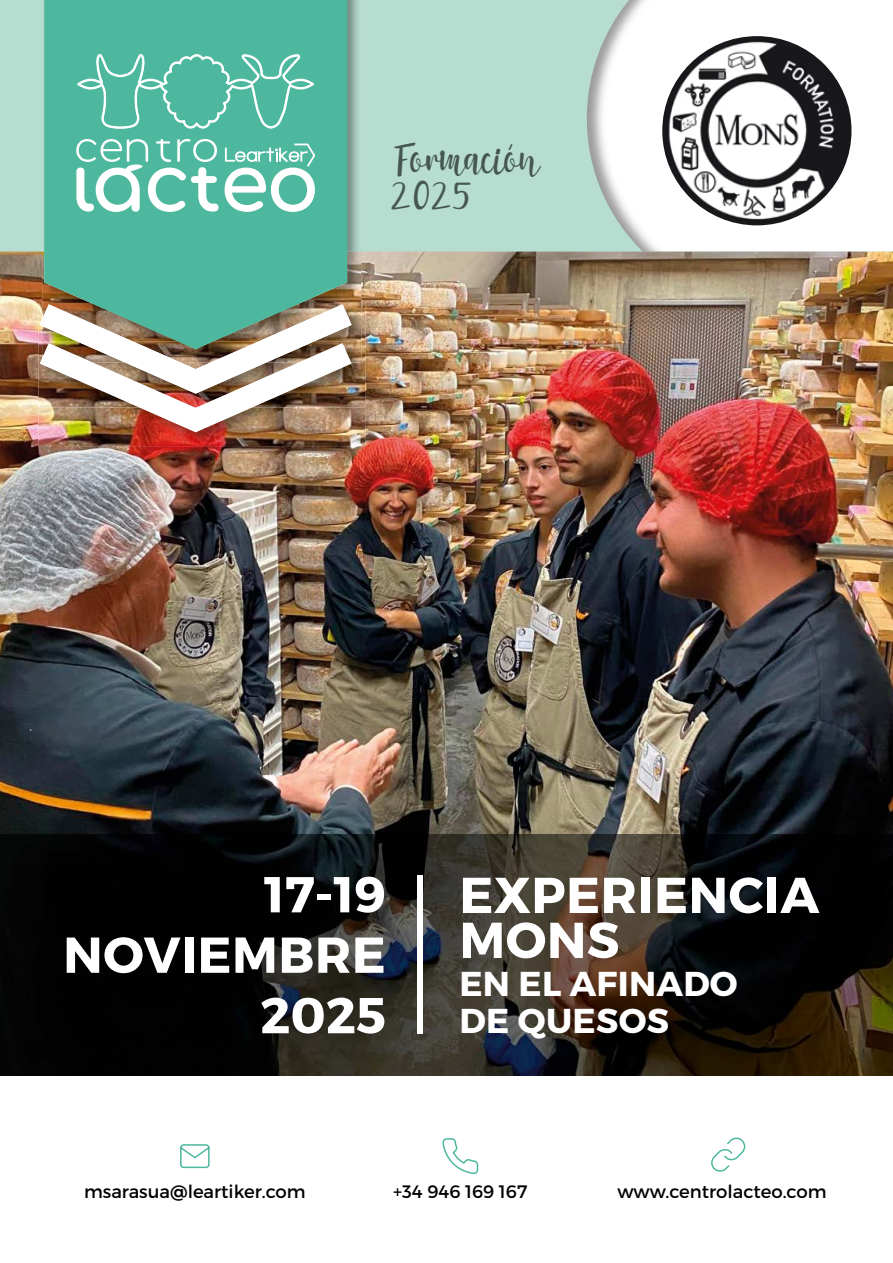
<style>
.page{position:relative;width:893px;height:1263px;background:#fff}
.page>*{position:absolute;margin:0;border:0;box-sizing:border-box;transform-origin:0 0}
.t1{font:700 50.4px/60.4px "Montserrat";letter-spacing:.01em;color:#fff}
.t2{font:45.75px "meryana";color:#465751}
.t3{font:43.35px "meryana";color:#465751}
.t4{font:700 34.5px/37.5px "Montserrat";letter-spacing:.01em;color:#fff}
.t5{font:18px "Montserrat";color:#000}
</style>
<div class="page">
<div style="left:0;top:0;width:893px;height:261px;background:#b7ddd0"></div>
<img style="left:587px;top:0;width:306px;height:252px">
<svg style="left:648px;top:22px;width:218px;height:218px;background:#bebdbe"></svg>
<img style="left:0;top:252px;width:893px;height:824px">
<img style="left:42px;top:0;width:319px;height:303px">
<div style="left:44px;top:0;width:303px;height:303px;background:#4eb89e"></div>
<svg style="left:77px;top:54px;width:237px;height:75px;background:#63c0aa"></svg>
<svg style="left:225px;top:144px;width:90px;height:68px;background:#8fd2c1"></svg>
<svg style="left:76px;top:139px;width:142px;height:73px;background:#86cebd"></svg>
<img style="left:38px;top:303px;width:327px;height:39px">
<img style="left:91px;top:303px;width:209px;height:1px">
<img style="left:38px;top:407px;width:327px;height:39px">
<img style="left:38px;top:342px;width:327px;height:65px">
<img style="left:40px;top:304px;width:312px;height:128px">
<svg style="left:180px;top:1144px;width:30px;height:24px"></svg>
<svg style="left:442px;top:1138px;width:36px;height:36px"></svg>
<svg style="left:711px;top:1137px;width:34px;height:35px"></svg>
<div style="left:417px;top:876px;width:6px;height:158px;background:#fff"></div>
<h2 class="t2" style="left:394px;top:126px;width:148px">Formación</h2>
<h3 class="t3" style="left:390px;top:163px;width:84px">2025</h3>
<h1 class="t1" style="left:63px;top:865px;width:324px;text-align:right">17-19<br>NOVIEMBRE<br>2025</h1>
<h1 class="t1" style="left:459px;top:873px;width:361px;line-height:45px">EXPERIENCIA<br>MONS</h1>
<h3 class="t4" style="left:459px;top:965px;width:280px">EN EL AFINADO<br>DE QUESOS</h3>
<p class="t5" style="left:84px;top:1181px;width:223px">msarasua@leartiker.com</p>
<p class="t5" style="left:393px;top:1181px;width:136px">+34 946 169 167</p>
<p class="t5" style="left:617px;top:1181px;width:211px">www.centrolacteo.com</p>
</div>
